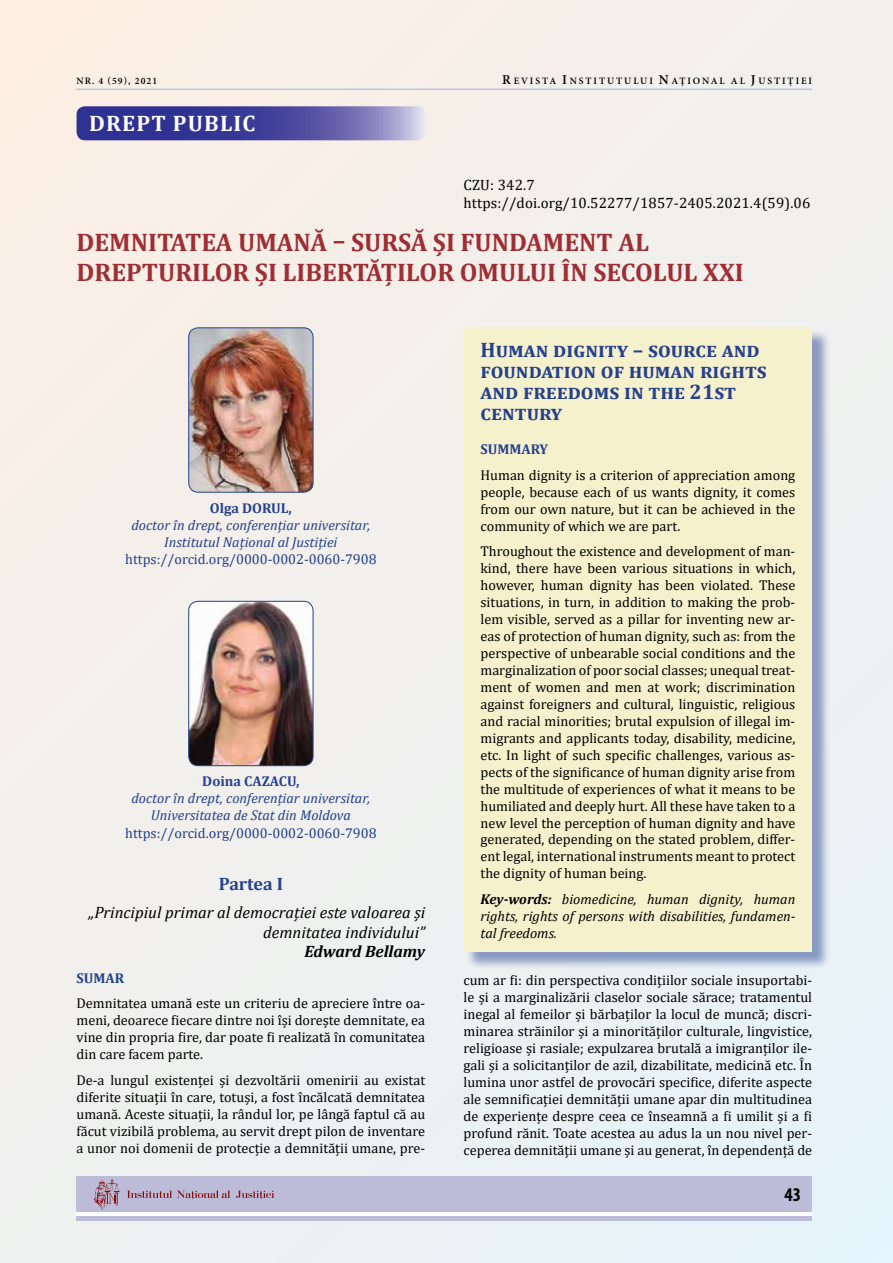
<style>
.page{position:relative;width:893px;height:1263px;background:#f1f0ed}
.page>*{position:absolute;margin:0;border:0;box-sizing:border-box;transform-origin:0 0}
.t1{font:700 25.5px/30px "Cambria";color:#9f2d33}
.t2{font:700 22.5px "Cambria";letter-spacing:.05em;color:#fff}
.t3{font:700 21px/21px "Cambria";color:#25408f}
.t4{font:700 condensed 19.5px "Myriad Pro";color:#000}
.t5{font:700 18px "Cambria";color:#25408f}
.t6{font:italic 16.5px/19.6px "Cambria";color:#000;text-align:right}
.t7{font:italic 700 16.5px "Cambria";letter-spacing:-.005em;color:#000}
.t8{font:15px/18px "Cambria";letter-spacing:.01em;color:#000}
.t9{font:14.25px/17px "Cambria";color:#000;text-align:justify}
.t10{font:italic 14.25px/17.1px "Cambria";color:#25408f;text-align:center}
.t11{font:italic 14.25px/17px "Cambria";color:#000;text-align:justify}
.t12{font:14.25px "Cambria";color:#25408f}
.t13{font:700 14.25px "Cambria";color:#25408f}
.t14{font:600 9.75px "Minion Pro";letter-spacing:.195em;color:#000}
.s1{font-size:13.5px}
.s2{font-weight:700}
</style>
<div class="page">
<hr style="left:77px;top:89px;width:735px;height:1px;background:#95b6df">
<div style="left:77px;top:1176px;width:735px;height:45px;background:#bcbcd8"></div>
<hr style="left:77px;top:1213px;width:735px;height:3px;background:#fff">
<svg style="left:127px;top:1190px;width:103px;height:9px"></svg>
<svg style="left:236px;top:1190px;width:38px;height:9px"></svg>
<svg style="left:94px;top:1179px;width:26px;height:31px"></svg>
<img style="left:190px;top:328px;width:123px;height:163px">
<div style="left:188px;top:327px;width:125px;height:166px;border:1px solid #25408f;border-radius:9px"></div>
<img style="left:190px;top:601px;width:123px;height:165px">
<div style="left:188px;top:601px;width:125px;height:165px;border:1px solid #25408f;border-radius:9px"></div>
<div style="left:466px;top:330px;width:365px;height:641px;background:#25408f;opacity:.5"></div>
<div style="left:463px;top:327px;width:349px;height:625px;background:#f6f1cd"></div>
<svg style="left:77px;top:106px;width:346px;height:34px;background:#5352a4"></svg>
<p class="t14" style="left:77px;top:74px;width:82px">NR. 4 (59), 2021</p>
<p class="t14" style="left:502px;top:74px;width:311px"><span class="s1">R</span>EVISTA <span class="s1">I</span>NSTITUTULUI <span class="s1">N</span>AŢIONAL AL <span class="s1">J</span>USTIŢIEI</p>
<h2 class="t2" style="left:89px;top:108px;width:168px">DREPT PUBLIC</h2>
<p class="t8" style="left:463px;top:176px;width:348px">CZU: 342.7 https://doi.org/10.52277/1857-2405.2021.4(59).06</p>
<h1 class="t1" style="left:77px;top:227px;width:669px">DEMNITATEA UMANĂ – SURSĂ ȘI FUNDAMENT AL<br>DREPTURILOR ȘI LIBERTĂȚILOR OMULUI ÎN SECOLUL XXI</h1>
<p class="t13" style="left:210px;top:498px;width:84px">Olga DORUL,</p>
<p class="t10" style="left:131px;top:516px;width:240px">doctor în drept, conferențiar universitar,<br>Institutul Național al Justiției</p>
<p class="t12" style="left:125px;top:551px;width:253px">https://orcid.org/0000-0002-0060-7908</p>
<p class="t13" style="left:202px;top:771px;width:99px">Doina CAZACU,</p>
<p class="t10" style="left:131px;top:789px;width:240px">doctor în drept, conferențiar universitar,<br>Universitatea de Stat din Moldova</p>
<p class="t12" style="left:125px;top:824px;width:253px">https://orcid.org/0000-0002-0060-7908</p>
<p class="t5" style="left:219px;top:871px;width:66px">Partea I</p>
<p class="t6" style="left:89px;top:902px;width:338px">„Principiul primar al democraţiei este valoarea şi demnitatea individului”</p>
<p class="t7" style="left:304px;top:940px;width:122px">Edward Bellamy</p>
<p class="t13" style="left:77px;top:968px;width:49px">SUMAR</p>
<p class="t9" style="left:77px;top:995px;width:350px">Demnitatea umană este un criteriu de apreciere între oa&shy;meni, deoarece fiecare dintre noi îşi doreşte demnitate, ea vine din propria fire, dar poate fi realizată în comunitatea din care facem parte.</p>
<p class="t9" style="left:77px;top:1071px;width:350px">De-a lungul existenţei şi dezvoltării omenirii au existat diferite situaţii în care, totuşi, a fost încălcată demnitatea umană. Aceste situaţii, la rândul lor, pe lângă faptul că au făcut vizibilă problema, au servit drept pilon de inventare a unor noi domenii de protecţie a demnităţii umane, pre-</p>
<h3 class="t3" style="left:480px;top:338px;width:288px">Human dignity – source and foundation of human rights and freedoms in the 21st century</h3>
<p class="t13" style="left:480px;top:439px;width:69px">SUMMARY</p>
<p class="t9" style="left:480px;top:466px;width:316px">Human dignity is a criterion of appreciation among people, because each of us wants dignity, it comes from our own nature, but it can be achieved in the community of which we are part.</p>
<p class="t9" style="left:480px;top:543px;width:316px">Throughout the existence and development of man&shy;kind, there have been various situations in which, however, human dignity has been violated. These situations, in turn, in addition to making the prob&shy;lem visible, served as a pillar for inventing new ar&shy;eas of protection of human dignity, such as: from the perspective of unbearable social conditions and the marginalization of poor social classes; unequal treat&shy;ment of women and men at work; discrimination against foreigners and cultural, linguistic, religious and racial minorities; brutal expulsion of illegal im&shy;migrants and applicants today, disability, medicine, etc. In light of such specific challenges, various as&shy;pects of the significance of human dignity arise from the multitude of experiences of what it means to be humiliated and deeply hurt. All these have taken to a new level the perception of human dignity and have generated, depending on the stated problem, differ&shy;ent legal, international instruments meant to protect the dignity of human being.</p>
<p class="t11" style="left:480px;top:890px;width:316px"><span class="s2">Key-words:</span> biomedicine, human dignity, human rights, rights of persons with disabilities, fundamen&shy;tal freedoms.</p>
<p class="t9" style="left:463px;top:971px;width:350px">cum ar fi: din perspectiva condiţiilor sociale insuportabi&shy;le şi a marginalizării claselor sociale sărace; tratamentul inegal al femeilor şi bărbaţilor la locul de muncă; discri&shy;minarea străinilor şi a minorităţilor culturale, lingvistice, religioase şi rasiale; expulzarea brutală a imigranţilor ile&shy;gali şi a solicitanţilor de azil, dizabilitate, medicină etc. În lumina unor astfel de provocări specifice, diferite aspecte ale semnificaţiei demnităţii umane apar din multitudinea de experienţe despre ceea ce înseamnă a fi umilit şi a fi profund rănit. Toate acestea au adus la un nou nivel per&shy;ceperea demnităţii umane şi au generat, în dependenţă de</p>
<h3 class="t4" style="left:784px;top:1182px;width:18px">43</h3>
</div>
